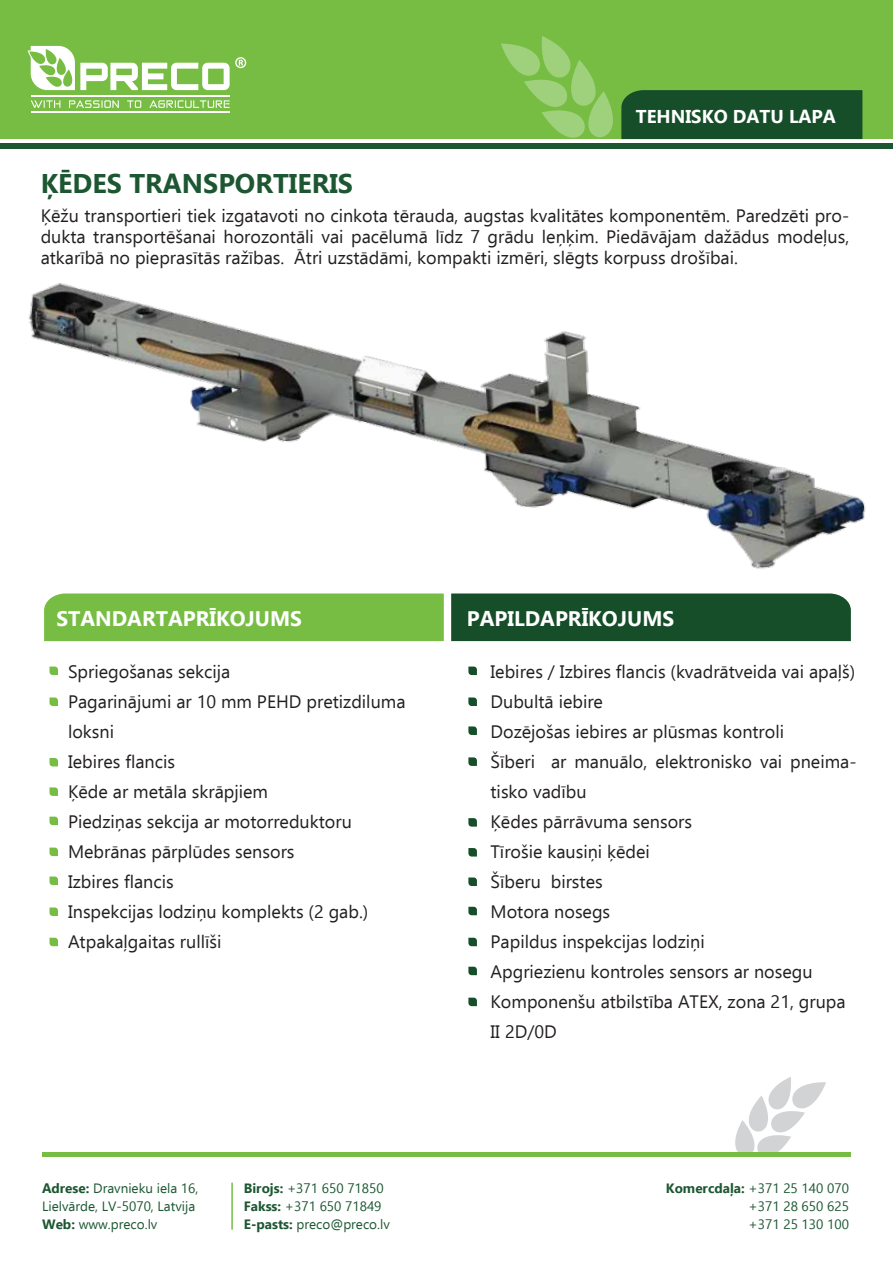
<style>
.page{position:relative;width:893px;height:1263px;background:#fff}
.page>*{position:absolute;margin:0;border:0;box-sizing:border-box;transform-origin:0 0}
.t1{font:700 27px "Ebrima";color:#1d5732}
.t2{font:700 21px "Ebrima";color:#fff}
.t3{font:700 18.6px "Ebrima";color:#fff}
.t4{font:18px/30px "Ebrima";color:#231f20}
.t5{font:13.5px/18px "Ebrima";color:#1d5732}
.s1{font-weight:700}
</style>
<div class="page">
<div style="left:451px;top:621px;width:400px;height:20px;background:#164e29"></div>
<div style="left:44px;top:621px;width:400px;height:20px;background:#77bd43"></div>
<svg style="left:49px;top:666px;width:9px;height:9px"></svg>
<svg style="left:49px;top:697px;width:9px;height:9px"></svg>
<svg style="left:49px;top:758px;width:9px;height:8px"></svg>
<svg style="left:49px;top:787px;width:9px;height:9px"></svg>
<svg style="left:49px;top:817px;width:9px;height:8px"></svg>
<svg style="left:49px;top:847px;width:9px;height:9px"></svg>
<svg style="left:49px;top:876px;width:9px;height:9px"></svg>
<svg style="left:49px;top:907px;width:9px;height:9px"></svg>
<svg style="left:49px;top:938px;width:9px;height:8px"></svg>
<div style="left:0;top:0;width:893px;height:139px;background:#77bd43"></div>
<div style="left:621px;top:90px;width:241px;height:49px;background:#164e29"></div>
<div style="left:0;top:143px;width:893px;height:6px;background:#1d5732"></div>
<hr style="left:31px;top:111px;width:199px;height:1px;background:#fff">
<hr style="left:31px;top:96px;width:199px;height:1px;background:#fff">
<svg style="left:28px;top:46px;width:218px;height:44px"></svg>
<svg style="left:31px;top:100px;width:199px;height:8px"></svg>
<svg style="left:501px;top:36px;width:112px;height:102px"></svg>
<svg style="left:735px;top:1077px;width:91px;height:75px"></svg>
<div style="left:42px;top:1152px;width:809px;height:5px;background:#77bd43"></div>
<hr style="left:231px;top:1183px;width:2px;height:47px;background:#77bd43">
<svg style="left:468px;top:666px;width:9px;height:9px"></svg>
<svg style="left:468px;top:697px;width:9px;height:9px"></svg>
<svg style="left:468px;top:726px;width:9px;height:9px"></svg>
<svg style="left:468px;top:757px;width:9px;height:9px"></svg>
<svg style="left:468px;top:818px;width:9px;height:9px"></svg>
<svg style="left:468px;top:848px;width:9px;height:8px"></svg>
<svg style="left:468px;top:877px;width:9px;height:9px"></svg>
<svg style="left:468px;top:907px;width:9px;height:8px"></svg>
<svg style="left:468px;top:938px;width:9px;height:8px"></svg>
<svg style="left:468px;top:967px;width:9px;height:8px"></svg>
<svg style="left:468px;top:998px;width:9px;height:8px"></svg>
<img style="left:28px;top:283px;width:838px;height:338px">
<h1 class="t1" style="left:41px;top:163px;width:314px">ĶĒDES TRANSPORTIERIS</h1>
<p class="t3" style="left:636px;top:102px;width:202px">TEHNISKO DATU LAPA</p>
<p class="t4" style="left:41px;top:204px;width:810px;line-height:21px;text-align:justify">Ķēžu transportieri tiek izgatavoti no cinkota tērauda, augstas kvalitātes komponentēm. Paredzēti pro&shy;dukta transportēšanai horozontāli vai pacēlumā līdz 7 grādu leņķim. Piedāvājam dažādus modeļus, atkarībā no pieprasītās ražības. Ātri uzstādāmi, kompakti izmēri, slēgts korpuss drošībai.</p>
<p class="t2" style="left:56px;top:603px;width:247px">STANDARTAPRĪKOJUMS</p>
<p class="t2" style="left:467px;top:603px;width:209px">PAPILDAPRĪKOJUMS</p>
<p class="t4" style="left:68px;top:657px;width:339px">Spriegošanas sekcija<br>Pagarinājumi ar 10 mm PEHD pretizdiluma loksni<br>Iebires flancis<br>Ķēde ar metāla skrāpjiem<br>Piedziņas sekcija ar motorreduktoru<br>Mebrānas pārplūdes sensors<br>Izbires flancis<br>Inspekcijas lodziņu komplekts (2 gab.)<br>Atpakaļgaitas rullīši</p>
<p class="t4" style="left:490px;top:656px;width:368px">Iebires / Izbires flancis (kvadrātveida vai apaļš)<br>Dubultā iebire<br>Dozējošas iebires ar plūsmas kontroli<br>Šīberi ar manuālo, elektronisko vai pneima&shy;tisko vadību<br>Ķēdes pārrāvuma sensors<br>Tīrošie kausiņi ķēdei<br>Šīberu birstes<br>Motora nosegs<br>Papildus inspekcijas lodziņi<br>Apgriezienu kontroles sensors ar nosegu<br>Komponenšu atbilstība ATEX, zona 21, grupa<br>II 2D/0D</p>
<p class="t5" style="left:42px;top:1179px;width:158px"><span class="s1">Adrese:</span> Dravnieku iela 16,<br>Lielvārde, LV-5070, Latvija<br><span class="s1">Web:</span> www.preco.lv</p>
<p class="t5" style="left:749px;top:1179px;width:102px;text-align:justify;text-indent:-83px"><span class="s1">Komercdaļa:</span> +371 25 140 070 +371 28 650 625 +371 25 130 100</p>
<p class="t5" style="left:244px;top:1179px;width:147px"><span class="s1">Birojs:</span> +371 650 71850<br><span class="s1">Fakss:</span> +371 650 71849<br><span class="s1">E-pasts:</span> preco@preco.lv</p>
</div>
